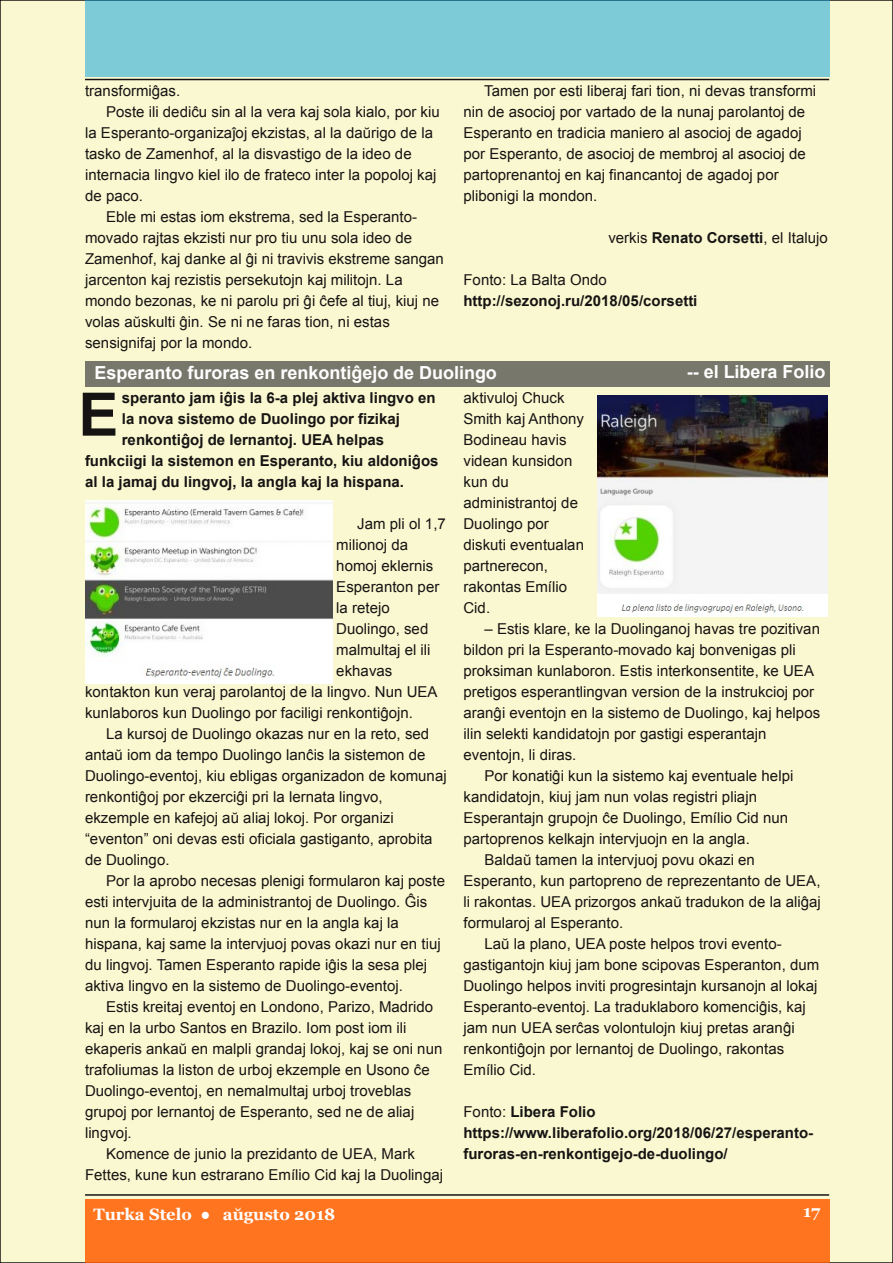
<style>
.page{position:relative;width:893px;height:1263px;background:#faf8d0}
.page>*{position:absolute;margin:0;border:0;box-sizing:border-box;transform-origin:0 0}
.t1{font:700 60px "Arial";color:#161413}
.t2{font:700 18px "Arial";color:#fff}
.t3{font:700 16.5px "Georgia";color:#fff}
.t4{font:15px/21px "Arial";letter-spacing:.005em;color:#161413}
.t5{font:700 15px/21px "Arial";letter-spacing:.005em;color:#161413}
.s1{font-weight:700}
.s2{font-weight:400}
</style>
<div class="page">
<div style="left:85px;top:1199px;width:744px;height:64px;background:#fe741f"></div>
<hr style="left:85px;top:1194px;width:744px;height:2px;background:#161413">
<div style="left:85px;top:0;width:744px;height:77px;background:#7dcbd7"></div>
<hr style="left:85px;top:79px;width:744px;height:1px;background:#161413">
<div style="left:85px;top:361px;width:744px;height:26px;background:#78776b"></div>
<img style="left:85px;top:500px;width:247px;height:183px">
<img style="left:597px;top:395px;width:230px;height:221px">
<p class="t4" style="left:85px;top:80px;width:97px">transformiĝas.</p>
<p class="t4" style="left:106px;top:101px;width:335px">Poste ili dediĉu sin al la vera kaj sola kialo, por kiu</p>
<p class="t4" style="left:85px;top:122px;width:350px">la Esperanto-organizaĵoj ekzistas, al la daŭrigo de la</p>
<p class="t4" style="left:85px;top:143px;width:328px">tasko de Zamenhof, al la disvastigo de la ideo de</p>
<p class="t4" style="left:85px;top:164px;width:353px">internacia lingvo kiel ilo de frateco inter la popoloj kaj</p>
<p class="t4" style="left:85px;top:185px;width:59px">de paco.</p>
<p class="t4" style="left:106px;top:206px;width:313px">Eble mi estas iom ekstrema, sed la Esperanto-</p>
<p class="t4" style="left:85px;top:227px;width:329px">movado rajtas ekzisti nur pro tiu unu sola ideo de</p>
<p class="t4" style="left:85px;top:248px;width:360px">Zamenhof, kaj danke al ĝi ni travivis ekstreme sangan</p>
<p class="t4" style="left:85px;top:269px;width:319px">jarcenton kaj rezistis persekutojn kaj militojn. La</p>
<p class="t4" style="left:85px;top:290px;width:356px">mondo bezonas, ke ni parolu pri ĝi ĉefe al tiuj, kiuj ne</p>
<p class="t4" style="left:85px;top:311px;width:306px">volas aŭskulti ĝin. Se ni ne faras tion, ni estas</p>
<p class="t4" style="left:85px;top:332px;width:169px">sensignifaj por la mondo.</p>
<p class="t4" style="left:463px;top:80px;width:354px;text-indent:21px">Tamen por esti liberaj fari tion, ni devas transformi nin de asocioj por vartado de la nunaj parolantoj de Esperanto en tradicia maniero al asocioj de agadoj por Esperanto, de asocioj de membroj al asocioj de partoprenantoj en kaj financantoj de agadoj por plibonigi la mondon.</p>
<p class="t4" style="left:608px;top:227px;width:221px">verkis <span class="s1">Renato Corsetti</span>, el Italujo</p>
<p class="t4" style="left:463px;top:269px;width:145px">Fonto: La Balta Ondo</p>
<p class="t5" style="left:463px;top:290px;width:235px">http://sezonoj.ru/2018/05/corsetti</p>
<p class="t2" style="left:94px;top:363px;width:404px">Esperanto furoras en renkontiĝejo de Duolingo</p>
<p class="t2" style="left:687px;top:362px;width:140px">-- el Libera Folio</p>
<p class="t5" style="left:122px;top:387px;width:315px">speranto jam iĝis la 6-a plej aktiva lingvo en</p>
<p class="t5" style="left:122px;top:408px;width:280px">la nova sistemo de Duolingo por fizikaj</p>
<p class="t5" style="left:122px;top:429px;width:264px">renkontiĝoj de lernantoj. UEA helpas</p>
<p class="t5" style="left:85px;top:450px;width:355px">funkciigi la sistemon en Esperanto, kiu aldoniĝos</p>
<p class="t5" style="left:85px;top:471px;width:321px">al la jamaj du lingvoj, la angla kaj la hispana.</p>
<p class="t4" style="left:357px;top:513px;width:90px">Jam pli ol 1,7</p>
<p class="t4" style="left:336px;top:534px;width:73px">milionoj da</p>
<p class="t4" style="left:336px;top:555px;width:98px">homoj eklernis</p>
<p class="t4" style="left:336px;top:576px;width:105px">Esperanton per</p>
<p class="t4" style="left:336px;top:597px;width:55px">la retejo</p>
<p class="t4" style="left:336px;top:618px;width:94px">Duolingo, sed</p>
<p class="t4" style="left:336px;top:639px;width:96px">malmultaj el ili</p>
<p class="t4" style="left:336px;top:660px;width:58px">ekhavas</p>
<p class="t4" style="left:85px;top:681px;width:354px">kontakton kun veraj parolantoj de la lingvo. Nun UEA</p>
<p class="t4" style="left:85px;top:702px;width:330px">kunlaboros kun Duolingo por faciligi renkontiĝojn.</p>
<p class="t4" style="left:106px;top:723px;width:325px">La kursoj de Duolingo okazas nur en la reto, sed</p>
<p class="t4" style="left:85px;top:744px;width:342px">antaŭ iom da tempo Duolingo lanĉis la sistemon de</p>
<p class="t4" style="left:85px;top:765px;width:363px">Duolingo-eventoj, kiu ebligas organizadon de komunaj</p>
<p class="t4" style="left:85px;top:786px;width:299px">renkontiĝoj por ekzerciĝi pri la lernata lingvo,</p>
<p class="t4" style="left:85px;top:807px;width:310px">ekzemple en kafejoj aŭ aliaj lokoj. Por organizi</p>
<p class="t4" style="left:85px;top:828px;width:349px">“eventon” oni devas esti oficiala gastiganto, aprobita</p>
<p class="t4" style="left:85px;top:849px;width:86px">de Duolingo.</p>
<p class="t4" style="left:106px;top:870px;width:340px">Por la aprobo necesas plenigi formularon kaj poste</p>
<p class="t4" style="left:85px;top:891px;width:344px">esti intervjuita de la administrantoj de Duolingo. Ĝis</p>
<p class="t4" style="left:85px;top:912px;width:315px">nun la formularoj ekzistas nur en la angla kaj la</p>
<p class="t4" style="left:85px;top:933px;width:357px">hispana, kaj same la intervjuoj povas okazi nur en tiuj</p>
<p class="t4" style="left:85px;top:954px;width:344px">du lingvoj. Tamen Esperanto rapide iĝis la sesa plej</p>
<p class="t4" style="left:85px;top:975px;width:319px">aktiva lingvo en la sistemo de Duolingo-eventoj.</p>
<p class="t4" style="left:106px;top:996px;width:329px">Estis kreitaj eventoj en Londono, Parizo, Madrido</p>
<p class="t4" style="left:85px;top:1017px;width:323px">kaj en la urbo Santos en Brazilo. Iom post iom ili</p>
<p class="t4" style="left:85px;top:1038px;width:359px">ekaperis ankaŭ en malpli grandaj lokoj, kaj se oni nun</p>
<p class="t4" style="left:85px;top:1059px;width:346px">trafoliumas la liston de urboj ekzemple en Usono ĉe</p>
<p class="t4" style="left:85px;top:1080px;width:328px">Duolingo-eventoj, en nemalmultaj urboj troveblas</p>
<p class="t4" style="left:85px;top:1101px;width:331px">grupoj por lernantoj de Esperanto, sed ne de aliaj</p>
<p class="t4" style="left:85px;top:1122px;width:48px">lingvoj.</p>
<p class="t4" style="left:106px;top:1143px;width:310px">Komence de junio la prezidanto de UEA, Mark</p>
<p class="t4" style="left:85px;top:1164px;width:360px">Fettes, kune kun estrarano Emílio Cid kaj la Duolingaj</p>
<p class="t4" style="left:463px;top:387px;width:122px">aktivuloj Chuck<br>Smith kaj Anthony<br>Bodineau havis videan kunsidon kun du administrantoj de<br>Duolingo por diskuti eventualan partnerecon, rakontas Emílio<br>Cid.</p>
<p class="t4" style="left:484px;top:618px;width:337px">– Estis klare, ke la Duolinganoj havas tre pozitivan</p>
<p class="t4" style="left:463px;top:639px;width:334px">bildon pri la Esperanto-movado kaj bonvenigas pli</p>
<p class="t4" style="left:463px;top:660px;width:352px">proksiman kunlaboron. Estis interkonsentite, ke UEA</p>
<p class="t4" style="left:463px;top:681px;width:352px">pretigos esperantlingvan version de la instrukcioj por</p>
<p class="t4" style="left:463px;top:702px;width:358px">aranĝi eventojn en la sistemo de Duolingo, kaj helpos</p>
<p class="t4" style="left:463px;top:723px;width:304px">ilin selekti kandidatojn por gastigi esperantajn</p>
<p class="t4" style="left:463px;top:744px;width:114px">eventojn, li diras.</p>
<p class="t4" style="left:484px;top:765px;width:310px">Por konatiĝi kun la sistemo kaj eventuale helpi</p>
<p class="t4" style="left:463px;top:786px;width:295px">kandidatojn, kiuj jam nun volas registri pliajn</p>
<p class="t4" style="left:463px;top:807px;width:326px">Esperantajn grupojn ĉe Duolingo, Emílio Cid nun</p>
<p class="t4" style="left:463px;top:828px;width:288px">partoprenos kelkajn intervjuojn en la angla.</p>
<p class="t4" style="left:484px;top:849px;width:272px">Baldaŭ tamen la intervjuoj povu okazi en</p>
<p class="t4" style="left:463px;top:870px;width:358px">Esperanto, kun partopreno de reprezentanto de UEA,</p>
<p class="t4" style="left:463px;top:891px;width:359px">li rakontas. UEA prizorgos ankaŭ tradukon de la aliĝaj</p>
<p class="t4" style="left:463px;top:912px;width:161px">formularoj al Esperanto.</p>
<p class="t4" style="left:484px;top:933px;width:299px">Laŭ la plano, UEA poste helpos trovi evento-</p>
<p class="t4" style="left:463px;top:954px;width:357px">gastigantojn kiuj jam bone scipovas Esperanton, dum</p>
<p class="t4" style="left:463px;top:975px;width:355px">Duolingo helpos inviti progresintajn kursanojn al lokaj</p>
<p class="t4" style="left:463px;top:996px;width:344px">Esperanto-eventoj. La traduklaboro komenciĝis, kaj</p>
<p class="t4" style="left:463px;top:1017px;width:333px">jam nun UEA serĉas volontulojn kiuj pretas aranĝi</p>
<p class="t4" style="left:463px;top:1038px;width:322px">renkontiĝojn por lernantoj de Duolingo, rakontas</p>
<p class="t4" style="left:463px;top:1059px;width:74px">Emílio Cid.</p>
<p class="t5" style="left:463px;top:1101px;width:351px"><span class="s2">Fonto:</span> Libera Folio https://www.liberafolio.org/2018/06/27/esperanto&shy;furoras-en-renkontigejo-de-duolingo/</p>
<h1 class="t1" style="left:78px;top:381px;width:41px">E</h1>
<p class="t3" style="left:94px;top:1205px;width:243px">Turka Stelo ● aŭgusto 2018</p>
<p class="t3" style="left:803px;top:1201px;width:19px">17</p>
</div>
